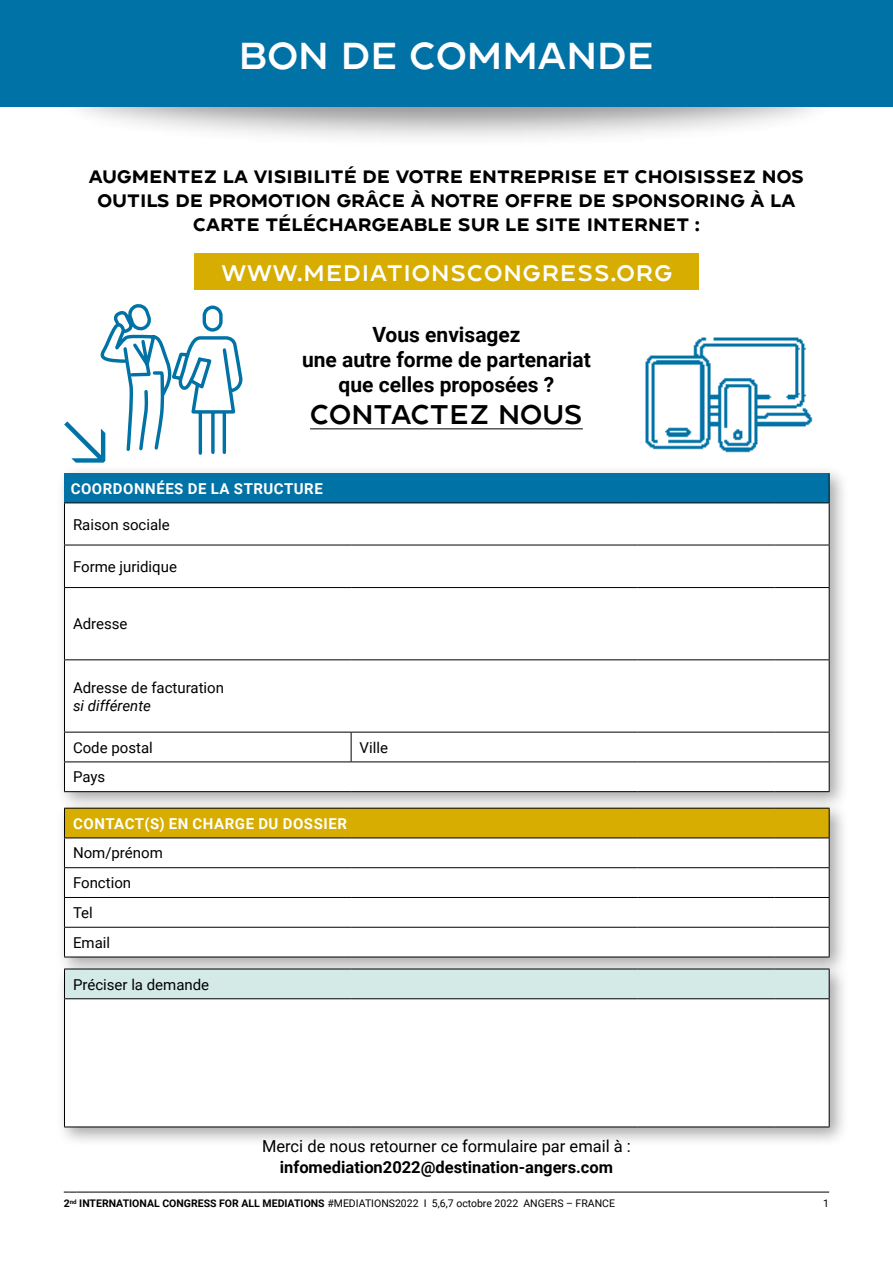
<style>
.page{position:relative;width:893px;height:1263px;background:#fff}
.page>*{position:absolute;margin:0;border:0;box-sizing:border-box;transform-origin:0 0}
.t1{font:37.5px "Conneqt";color:#fff}
.t2{font:27px "Conneqt";color:#000}
.t3{font:22.5px "Conneqt";letter-spacing:.04em;color:#fff}
.t4{font:700 21px/25.2px "Roboto";color:#000;text-align:center}
.t5{font:700 18px/24px "Conneqt";color:#000;text-align:center}
.t6{font:16.5px "Roboto";color:#000}
.t7{font:700 16.5px "Roboto";color:#000}
.t8{font:15px/29.7px "Roboto";color:#000}
.t9{font:700 15px "Roboto";letter-spacing:.035em;color:#fff}
.t10{font:italic 15px "Roboto";color:#000}
.t11{font:10.5px "Roboto";color:#000}
.s1{font-weight:700}
</style>
<div class="page">
<svg style="left:64px;top:1192px;width:13px;height:1px"></svg>
<hr style="left:77px;top:1192px;width:752px;height:1px;background:#000">
<hr style="left:310px;top:428px;width:273px;height:1px;background:#000">
<div style="left:51px;top:28px;width:792px;height:121px;background:#000;opacity:.45"></div>
<div style="left:0;top:0;width:893px;height:106px;background:#0072a5"></div>
<div style="left:195px;top:253px;width:504px;height:37px;background:#d6ad00"></div>
<div style="left:56px;top:465px;width:793px;height:682px;background:#000;opacity:.35"></div>
<div style="left:65px;top:473px;width:764px;height:30px;background:#0072a5"></div>
<svg style="left:65px;top:503px;width:764px;height:623px"></svg>
<div style="left:65px;top:808px;width:764px;height:30px;background:#d6ad00"></div>
<div style="left:65px;top:969px;width:764px;height:30px;background:#d4eae7"></div>
<svg style="left:829px;top:473px;width:1px;height:29px"></svg>
<svg style="left:829px;top:808px;width:1px;height:149px"></svg>
<svg style="left:829px;top:969px;width:1px;height:29px"></svg>
<hr style="left:829px;top:999px;width:1px;height:127px;background:#000">
<hr style="left:64px;top:808px;width:287px;height:1px;background:#000">
<hr style="left:351px;top:808px;width:287px;height:1px;background:#000">
<hr style="left:64px;top:837px;width:287px;height:1px;background:#000">
<hr style="left:351px;top:837px;width:287px;height:1px;background:#000">
<hr style="left:638px;top:837px;width:136px;height:1px;background:#000">
<hr style="left:774px;top:837px;width:55px;height:1px;background:#000">
<hr style="left:64px;top:867px;width:287px;height:1px;background:#000">
<hr style="left:351px;top:867px;width:287px;height:1px;background:#000">
<hr style="left:638px;top:867px;width:136px;height:1px;background:#000">
<hr style="left:774px;top:867px;width:55px;height:1px;background:#000">
<hr style="left:64px;top:897px;width:287px;height:1px;background:#000">
<hr style="left:351px;top:897px;width:287px;height:1px;background:#000">
<hr style="left:638px;top:897px;width:136px;height:1px;background:#000">
<hr style="left:774px;top:897px;width:55px;height:1px;background:#000">
<hr style="left:64px;top:927px;width:287px;height:1px;background:#000">
<hr style="left:351px;top:927px;width:287px;height:1px;background:#000">
<hr style="left:638px;top:927px;width:136px;height:1px;background:#000">
<hr style="left:774px;top:927px;width:55px;height:1px;background:#000">
<hr style="left:64px;top:957px;width:287px;height:1px;background:#000">
<hr style="left:351px;top:957px;width:287px;height:1px;background:#000">
<hr style="left:638px;top:957px;width:136px;height:1px;background:#000">
<hr style="left:774px;top:957px;width:55px;height:1px;background:#000">
<hr style="left:64px;top:969px;width:287px;height:1px;background:#000">
<hr style="left:351px;top:969px;width:287px;height:1px;background:#000">
<hr style="left:638px;top:969px;width:136px;height:1px;background:#000">
<hr style="left:774px;top:969px;width:55px;height:1px;background:#000">
<hr style="left:64px;top:998px;width:287px;height:1px;background:#000">
<hr style="left:351px;top:998px;width:287px;height:1px;background:#000">
<hr style="left:638px;top:998px;width:136px;height:1px;background:#000">
<hr style="left:774px;top:998px;width:55px;height:1px;background:#000">
<hr style="left:64px;top:1126px;width:287px;height:1px;background:#000">
<hr style="left:351px;top:1126px;width:287px;height:1px;background:#000">
<hr style="left:638px;top:1126px;width:136px;height:1px;background:#000">
<hr style="left:774px;top:1126px;width:55px;height:1px;background:#000">
<hr style="left:638px;top:808px;width:136px;height:1px;background:#000">
<hr style="left:774px;top:808px;width:55px;height:1px;background:#000">
<svg style="left:64px;top:808px;width:1px;height:149px"></svg>
<svg style="left:64px;top:969px;width:1px;height:29px"></svg>
<hr style="left:64px;top:999px;width:1px;height:127px;background:#000">
<hr style="left:64px;top:502px;width:287px;height:1px;background:#000">
<hr style="left:64px;top:503px;width:1px;height:42px;background:#000">
<hr style="left:351px;top:502px;width:287px;height:1px;background:#000">
<hr style="left:638px;top:502px;width:136px;height:1px;background:#000">
<hr style="left:774px;top:502px;width:55px;height:1px;background:#000">
<hr style="left:829px;top:503px;width:1px;height:42px;background:#000">
<hr style="left:64px;top:545px;width:287px;height:1px;background:#000">
<hr style="left:64px;top:545px;width:1px;height:42px;background:#000">
<hr style="left:351px;top:545px;width:287px;height:1px;background:#000">
<hr style="left:638px;top:545px;width:136px;height:1px;background:#000">
<hr style="left:774px;top:545px;width:55px;height:1px;background:#000">
<hr style="left:829px;top:545px;width:1px;height:42px;background:#000">
<hr style="left:64px;top:587px;width:287px;height:1px;background:#000">
<hr style="left:64px;top:588px;width:1px;height:71px;background:#000">
<hr style="left:351px;top:587px;width:287px;height:1px;background:#000">
<hr style="left:638px;top:587px;width:136px;height:1px;background:#000">
<hr style="left:774px;top:587px;width:55px;height:1px;background:#000">
<hr style="left:829px;top:588px;width:1px;height:71px;background:#000">
<hr style="left:64px;top:659px;width:287px;height:1px;background:#000">
<hr style="left:64px;top:660px;width:1px;height:72px;background:#000">
<hr style="left:351px;top:659px;width:287px;height:1px;background:#000">
<hr style="left:638px;top:659px;width:136px;height:1px;background:#000">
<hr style="left:774px;top:659px;width:55px;height:1px;background:#000">
<hr style="left:829px;top:660px;width:1px;height:72px;background:#000">
<hr style="left:64px;top:732px;width:287px;height:1px;background:#000">
<hr style="left:351px;top:732px;width:287px;height:1px;background:#000">
<svg style="left:351px;top:732px;width:1px;height:29px"></svg>
<hr style="left:638px;top:732px;width:136px;height:1px;background:#000">
<hr style="left:774px;top:732px;width:55px;height:1px;background:#000">
<hr style="left:64px;top:761px;width:287px;height:1px;background:#000">
<svg style="left:64px;top:732px;width:1px;height:59px"></svg>
<hr style="left:351px;top:761px;width:287px;height:1px;background:#000">
<hr style="left:638px;top:761px;width:136px;height:1px;background:#000">
<hr style="left:774px;top:761px;width:55px;height:1px;background:#000">
<svg style="left:829px;top:732px;width:1px;height:59px"></svg>
<hr style="left:64px;top:791px;width:287px;height:1px;background:#000">
<hr style="left:351px;top:791px;width:287px;height:1px;background:#000">
<hr style="left:638px;top:791px;width:136px;height:1px;background:#000">
<hr style="left:774px;top:791px;width:55px;height:1px;background:#000">
<img style="left:645px;top:337px;width:168px;height:116px">
<svg style="left:64px;top:304px;width:179px;height:159px"></svg>
<h1 class="t1" style="left:239px;top:30px;width:417px">BON DE COMMANDE</h1>
<p class="t5" style="left:89px;top:164px;width:717px">AUGMENTEZ LA VISIBILITÉ DE VOTRE ENTREPRISE ET CHOISISSEZ NOS<br>OUTILS DE PROMOTION GRÂCE À NOTRE OFFRE DE SPONSORING À LA<br>CARTE TÉLÉCHARGEABLE SUR LE SITE INTERNET :</p>
<p class="t3" style="left:221px;top:257px;width:452px">WWW.MEDIATIONSCONGRESS.ORG</p>
<p class="t4" style="left:302px;top:321px;width:290px">Vous envisagez<br>une autre forme de partenariat que celles proposées ?</p>
<h2 class="t2" style="left:310px;top:396px;width:274px">CONTACTEZ NOUS</h2>
<p class="t9" style="left:71px;top:478px;width:254px">COORDONNÉES DE LA STRUCTURE</p>
<p class="t8" style="left:73px;top:509px;width:98px">Raison sociale</p>
<p class="t8" style="left:73px;top:551px;width:105px">Forme juridique</p>
<p class="t8" style="left:73px;top:609px;width:56px">Adresse</p>
<p class="t8" style="left:73px;top:672px;width:153px">Adresse de facturation</p>
<p class="t10" style="left:73px;top:695px;width:79px">si différente</p>
<p class="t8" style="left:73px;top:732px;width:81px">Code postal</p>
<p class="t8" style="left:360px;top:732px;width:30px">Ville</p>
<p class="t8" style="left:73px;top:762px;width:34px">Pays</p>
<p class="t9" style="left:73px;top:813px;width:275px">CONTACT(S) EN CHARGE DU DOSSIER</p>
<p class="t8" style="left:73px;top:838px;width:91px">Nom/prénom<br>Fonction<br>Tel<br>Email</p>
<p class="t8" style="left:73px;top:969px;width:138px">Préciser la demande</p>
<p class="t6" style="left:262px;top:1135px;width:370px">Merci de nous retourner ce formulaire par email à :</p>
<p class="t7" style="left:280px;top:1155px;width:335px">infomediation2022@destination-angers.com</p>
<p class="t11" style="left:64px;top:1196px;width:553px"><span class="s1">2</span><sup>nd</sup> <span class="s1">INTERNATIONAL CONGRESS FOR ALL MEDIATIONS</span> #MEDIATIONS2022 I 5,6,7 octobre 2022 ANGERS – FRANCE</p>
<p class="t11" style="left:823px;top:1196px;width:7px">1</p>
</div>
